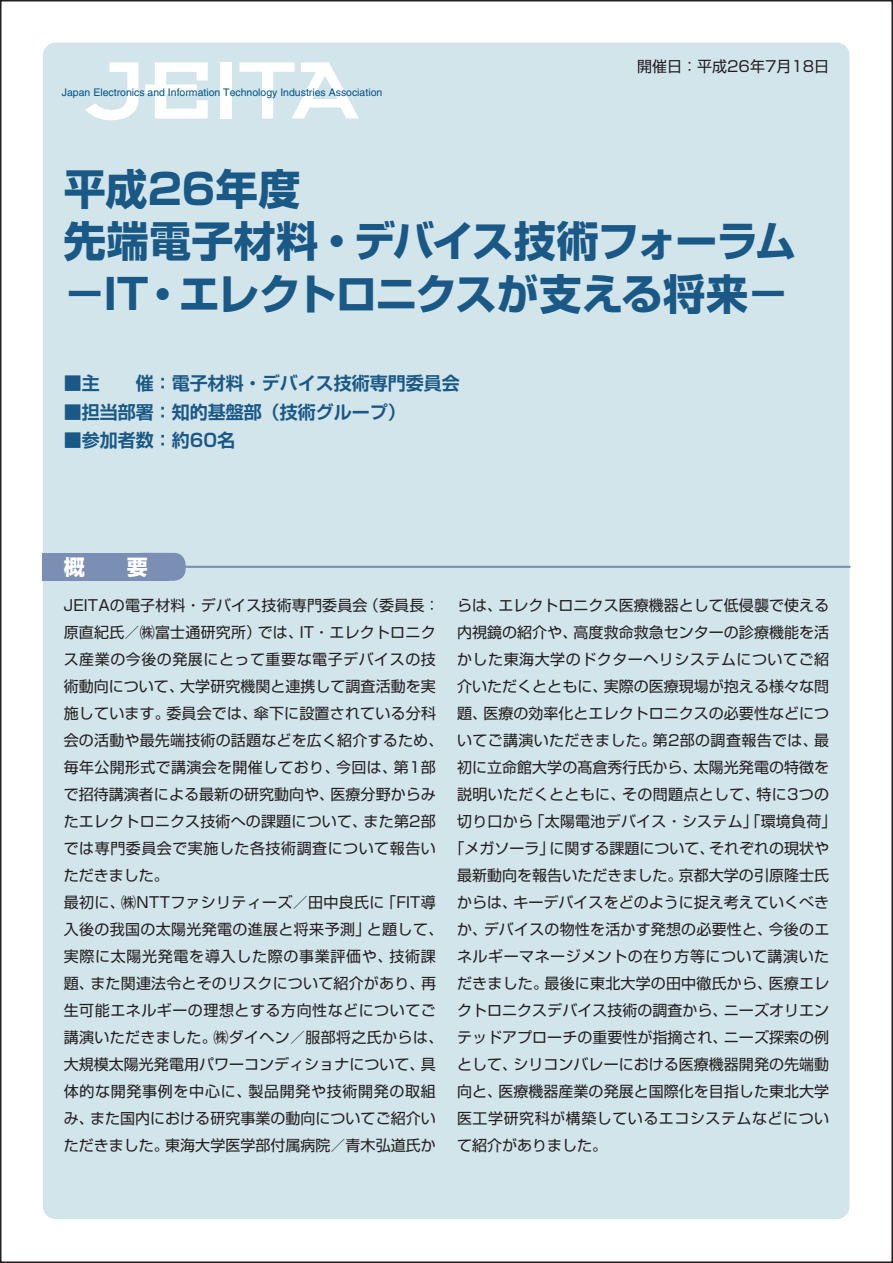
<style>
.page{position:relative;width:893px;height:1263px;background:#fff}
.page>*{position:absolute;margin:0;border:0;box-sizing:border-box;transform-origin:0 0}
.t1{font:700 42px "Shin Go Pro";letter-spacing:-.01em;color:#1a5885}
.t2{font:700 42px "Shin Go Pro";letter-spacing:-.035em;color:#1a5885}
.t3{font:700 21px "Shin Go Pro";color:#fff}
.t4{font:700 18px "Shin Go Pro De";color:#1a5885}
.t5{font:15px/27px "Shin Go Pro";letter-spacing:.01em;color:#231f20}
.t6{font:15px/27px "Shin Go Pro";letter-spacing:.035em;color:#231f20}
.t7{font:15px "Shin Go Pro";letter-spacing:.045em;color:#231f20}
.t8{font:10.5px "Helvetica";color:#005186}
</style>
<div class="page">
<div style="left:43px;top:43px;width:806px;height:1176px;background:#d2e5eb;border-radius:13px"></div>
<svg style="left:85px;top:62px;width:54px;height:59px"></svg>
<div style="left:220px;top:62px;width:12px;height:56px;background:#fff"></div>
<svg style="left:145px;top:62px;width:63px;height:56px"></svg>
<svg style="left:239px;top:62px;width:120px;height:56px"></svg>
<hr style="left:128px;top:566px;width:722px;height:2px;background:#7a8fb3">
<div style="left:130px;top:553px;width:56px;height:28px;background:#7a8fb3;border-radius:12px"></div>
<div style="left:43px;top:553px;width:126px;height:28px;background:#7a8fb3"></div>
<p class="t8" style="left:62px;top:86px;width:322px">Japan Electronics and Information Technology Industries Association</p>
<p class="t5" style="left:637px;top:51px;width:193px">開催日：平成26年7月18日</p>
<p class="t1" style="left:64px;top:156px;width:238px">平成26年度</p>
<p class="t1" style="left:64px;top:208px;width:734px">先端電子材料・デバイス技術フォーラム</p>
<p class="t2" style="left:142px;top:261px;width:649px">・エレクトロニクスが支える将来－</p>
<p class="t1" style="left:64px;top:261px;width:87px">－IT</p>
<p class="t4" style="left:64px;top:368px;width:398px">■主　　催：電子材料・デバイス技術専門委員会</p>
<p class="t4" style="left:64px;top:397px;width:344px">■担当部署：知的基盤部（技術グループ(</p>
<p class="t4" style="left:64px;top:425px;width:173px">■参加者数：約60名</p>
<p class="t3" style="left:64px;top:550px;width:85px">概　　要</p>
<p class="t5" style="left:300px;top:590px;width:138px;text-indent:-236px">JEITAの電子材料・デバイス技術専門委員会<br>IT・エレクトロニク</p>
<p class="t5" style="left:364px;top:590px;width:77px">（委員長：</p>
<p class="t5" style="left:64px;top:617px;width:199px">原直紀氏／㈱富士通研究所）</p>
<p class="t6" style="left:64px;top:644px;width:374px">ス産業の今後の発展にとって重要な電子デバイスの技</p>
<p class="t5" style="left:180px;top:671px;width:257px">大学研究機関と連携して調査活動を実</p>
<p class="t5" style="left:258px;top:617px;width:47px">では、</p>
<p class="t5" style="left:64px;top:671px;width:122px">術動向について、</p>
<p class="t5" style="left:166px;top:698px;width:92px">委員会では、</p>
<p class="t5" style="left:254px;top:698px;width:184px">傘下に設置されている分科</p>
<p class="t5" style="left:64px;top:698px;width:108px">施しています。</p>
<p class="t5" style="left:64px;top:725px;width:381px">会の活動や最先端技術の話題などを広く紹介するため、</p>
<p class="t5" style="left:394px;top:752px;width:44px">第1部</p>
<p class="t5" style="left:331px;top:752px;width:107px;text-indent:-267px">毎年公開形式で講演会を開催しており、<br>医療分野からみ</p>
<p class="t5" style="left:336px;top:752px;width:63px">今回は、</p>
<p class="t5" style="left:64px;top:779px;width:272px">で招待講演者による最新の研究動向や、</p>
<p class="t5" style="left:64px;top:806px;width:374px">たエレクトロニクス技術への課題について、<br>では専門委員会で実施した各技術調査について報告いただきました。</p>
<p class="t5" style="left:381px;top:887px;width:56px">「FIT導</p>
<p class="t5" style="left:364px;top:806px;width:74px">また第2部</p>
<p class="t5" style="left:121px;top:887px;width:265px">㈱NTTファシリティーズ／田中良氏に</p>
<p class="t5" style="left:64px;top:887px;width:62px">最初に、</p>
<p class="t5" style="left:498px;top:590px;width:332px">エレクトロニクス医療機器として低侵襲で使える</p>
<p class="t5" style="left:457px;top:590px;width:47px">らは、</p>
<p class="t5" style="left:574px;top:617px;width:257px">高度救命救急センターの診療機能を活</p>
<p class="t5" style="left:457px;top:617px;width:122px">内視鏡の紹介や、</p>
<p class="t6" style="left:457px;top:644px;width:374px">かした東海大学のドクターヘリシステムについてご紹</p>
<p class="t5" style="left:604px;top:671px;width:227px">実際の医療現場が抱える様々な問</p>
<p class="t5" style="left:483px;top:671px;width:347px;text-indent:-26px">介いただくとともに、<br>医療の効率化とエレクトロニクスの必要性などにつ</p>
<p class="t5" style="left:457px;top:698px;width:32px">題、</p>
<p class="t5" style="left:653px;top:725px;width:166px">第2部の調査報告では、</p>
<p class="t5" style="left:457px;top:725px;width:201px">いてご講演いただきました。</p>
<p class="t5" style="left:814px;top:725px;width:16px">最</p>
<p class="t5" style="left:457px;top:752px;width:242px">初に立命館大学の髙倉秀行氏から、</p>
<p class="t5" style="left:694px;top:752px;width:137px">太陽光発電の特徴を</p>
<p class="t5" style="left:530px;top:779px;width:309px;text-indent:-72px">説明いただくとともに、<br>「太陽電池デバイス・システム」「環境負荷「</p>
<p class="t5" style="left:756px;top:779px;width:74px">特に3つの</p>
<p class="t5" style="left:622px;top:779px;width:139px">その問題点として、</p>
<p class="t5" style="left:457px;top:806px;width:77px">切り口から</p>
<p class="t5" style="left:450px;top:833px;width:106px">「メガソーラ」</p>
<p class="t5" style="left:709px;top:833px;width:121px">それぞれの現状や</p>
<p class="t5" style="left:549px;top:833px;width:167px">に関する課題について、</p>
<p class="t5" style="left:679px;top:860px;width:152px">京都大学の引原隆士氏</p>
<p class="t5" style="left:513px;top:860px;width:317px;text-indent:-56px">最新動向を報告いただきました。<br>キーデバイスをどのように捉え考えていくべき</p>
<p class="t5" style="left:457px;top:887px;width:62px">からは、</p>
<p class="t5" style="left:64px;top:914px;width:308px">入後の我国の太陽光発電の進展と将来予測」</p>
<p class="t5" style="left:367px;top:914px;width:78px">と題して、</p>
<p class="t7" style="left:64px;top:944px;width:330px">実際に太陽光発電を導入した際の事業評価や、</p>
<p class="t5" style="left:390px;top:941px;width:48px">技術課</p>
<p class="t5" style="left:90px;top:968px;width:336px">また関連法令とそのリスクについて紹介があり、</p>
<p class="t5" style="left:64px;top:968px;width:32px">題、</p>
<p class="t6" style="left:64px;top:995px;width:374px">生可能エネルギーの理想とする方向性などについてご</p>
<p class="t5" style="left:213px;top:1022px;width:231px">㈱ダイヘン／服部将之氏からは、</p>
<p class="t5" style="left:421px;top:968px;width:16px">再</p>
<p class="t5" style="left:64px;top:1022px;width:155px">講演いただきました。</p>
<p class="t5" style="left:248px;top:1049px;width:189px;text-indent:-185px">大規模太陽光発電用パワーコンディショナについて、製品開発や技術開発の取組</p>
<p class="t5" style="left:421px;top:1049px;width:16px">具</p>
<p class="t5" style="left:90px;top:1076px;width:347px;text-indent:-26px">体的な開発事例を中心に、<br>また国内における研究事業の動向についてご紹介い</p>
<p class="t5" style="left:64px;top:1103px;width:32px">み、</p>
<p class="t5" style="left:165px;top:1130px;width:272px">東海大学医学部付属病院／青木弘道氏か</p>
<p class="t5" style="left:64px;top:1130px;width:107px">ただきました。</p>
<p class="t5" style="left:484px;top:914px;width:290px">デバイスの物性を活かす発想の必要性と、</p>
<p class="t5" style="left:769px;top:914px;width:62px">今後のエ</p>
<p class="t5" style="left:457px;top:914px;width:32px">か、</p>
<p class="t6" style="left:457px;top:941px;width:374px">ネルギーマネージメントの在り方等について講演いた</p>
<p class="t5" style="left:769px;top:968px;width:62px">医療エレ</p>
<p class="t5" style="left:545px;top:968px;width:229px">最後に東北大学の田中徹氏から、</p>
<p class="t5" style="left:457px;top:968px;width:92px">だきました。</p>
<p class="t5" style="left:724px;top:995px;width:107px">ニーズオリエン</p>
<p class="t5" style="left:724px;top:995px;width:107px;text-indent:-267px">クトロニクスデバイス技術の調査から、<br>ニーズ探索の例</p>
<p class="t5" style="left:513px;top:1022px;width:317px;text-indent:-56px">テッドアプローチの重要性が指摘され、<br>シリコンバレーにおける医療機器開発の先端動</p>
<p class="t5" style="left:498px;top:1049px;width:332px;text-indent:-41px">として、<br>医療機器産業の発展と国際化を目指した東北大学</p>
<p class="t6" style="left:457px;top:1076px;width:374px">向と、<br>医工学研究科が構築しているエコシステムなどについて紹介がありました。</p>
</div>
